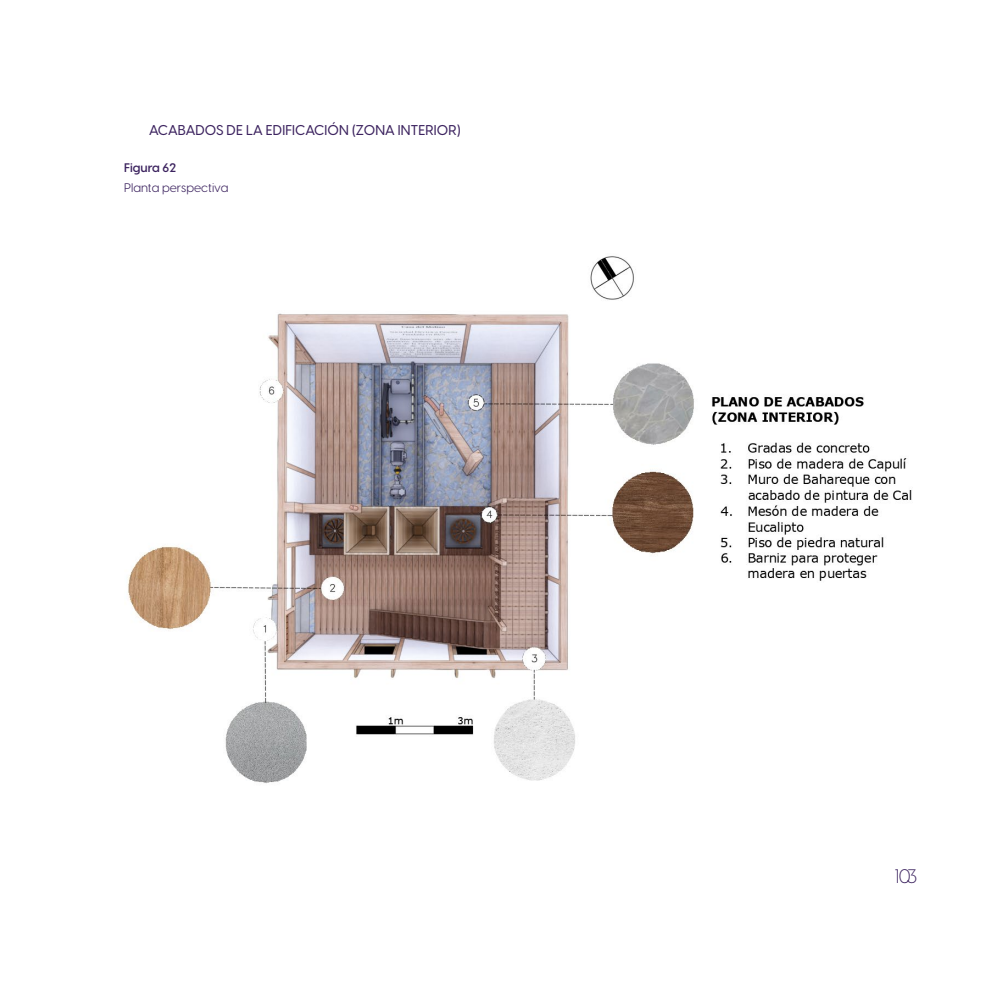
<style>
.page{position:relative;width:993px;height:993px;background:#fff}
.page>*{position:absolute;margin:0;border:0;box-sizing:border-box;transform-origin:0 0}
.t1{font:300 19.25px "Visby CF";color:#3c235f}
.t2{font:500 14px "Visby CF";letter-spacing:.01em;color:#3c235f}
.t3{font:12.25px "Visby CF";color:#3c235f}
.t4{font:600 12.25px "Visby CF";color:#3c235f}
</style>
<div class="page">
<img style="left:128px;top:256px;width:784px;height:528px">
<p class="t2" style="left:149px;top:120px;width:313px">ACABADOS DE LA EDIFICACIÓN (ZONA INTERIOR)</p>
<p class="t4" style="left:124px;top:159px;width:53px">Figura 62</p>
<p class="t3" style="left:124px;top:178px;width:106px">Planta perspectiva</p>
<h1 class="t1" style="left:890px;top:861px;width:29px">103</h1>
</div>
